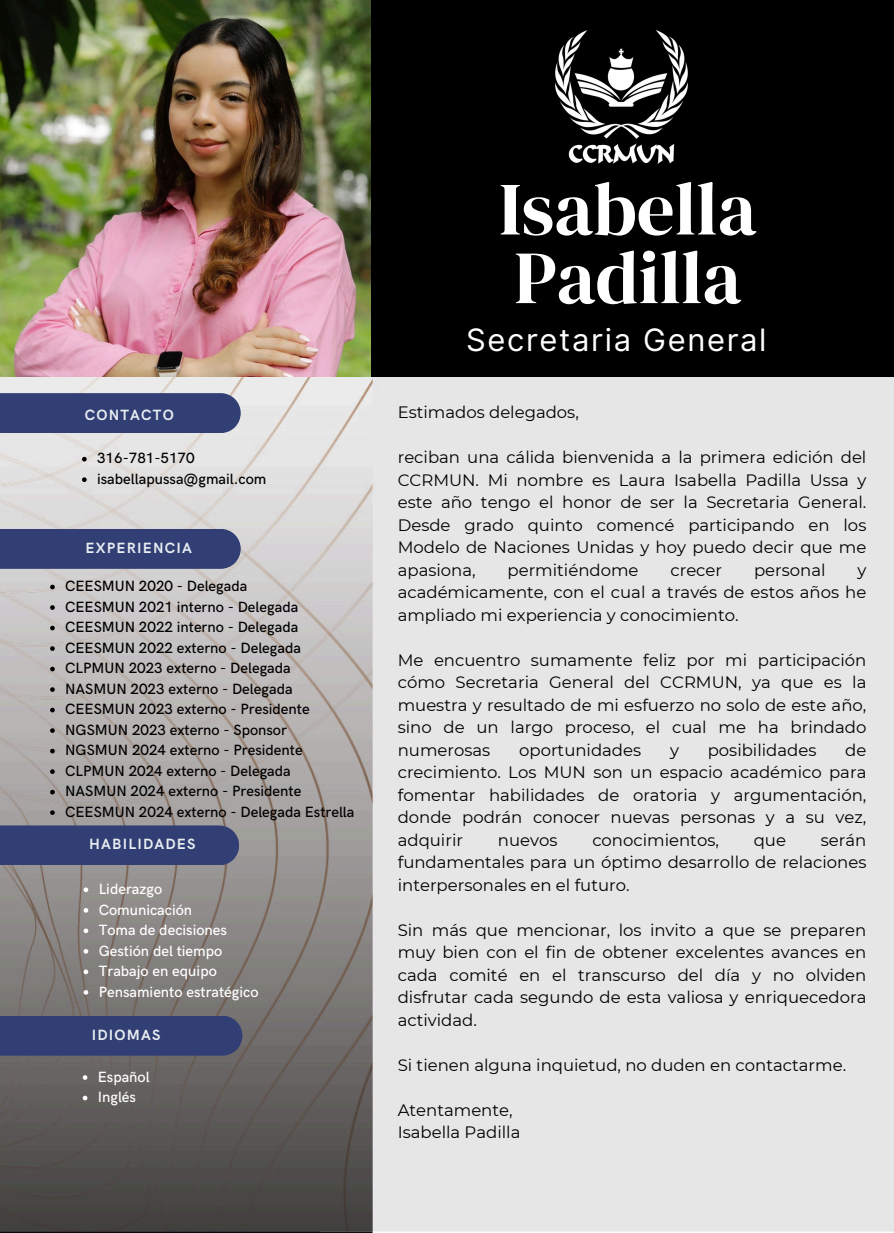
<style>
.page{position:relative;width:894px;height:1233px;background:#fff}
.page>*{position:absolute;margin:0;border:0;box-sizing:border-box;transform-origin:0 0}
.t1{font:75px/68.7px "DM Serif Display";color:#fff}
.t2{font:30.9px "Inter";letter-spacing:.055em;color:#fff}
.t3{font:16.5px/22.5px "Montserrat";color:#000;text-align:justify}
.t4{font:500 14.85px "HK Grotesk";color:#000}
.t5{font:500 14.85px "HK Grotesk";color:#fff}
.t6{font:700 14.85px "HK Grotesk";letter-spacing:.08em;color:#e8edf1}
</style>
<div class="page">
<img style="left:0;top:376px;width:893px;height:857px">
<img style="left:0;top:0;width:371px;height:376px">
<div style="left:0;top:393px;width:241px;height:40px;background:#323f75"></div>
<div style="left:0;top:529px;width:241px;height:40px;background:#323f75"></div>
<div style="left:0;top:825px;width:239px;height:40px;background:#323f75"></div>
<div style="left:0;top:1016px;width:242px;height:40px;background:#323f75"></div>
<div style="left:371px;top:0;width:522px;height:376px;background:#000"></div>
<img style="left:555px;top:30px;width:132px;height:134px">
<svg style="left:84px;top:888px;width:4px;height:4px"></svg>
<svg style="left:84px;top:908px;width:4px;height:5px"></svg>
<svg style="left:84px;top:929px;width:4px;height:4px"></svg>
<svg style="left:84px;top:949px;width:4px;height:5px"></svg>
<svg style="left:84px;top:970px;width:4px;height:4px"></svg>
<svg style="left:84px;top:990px;width:4px;height:5px"></svg>
<svg style="left:83px;top:1075px;width:4px;height:5px"></svg>
<svg style="left:83px;top:1096px;width:4px;height:4px"></svg>
<svg style="left:50px;top:585px;width:5px;height:4px"></svg>
<svg style="left:50px;top:605px;width:5px;height:5px"></svg>
<svg style="left:50px;top:626px;width:5px;height:4px"></svg>
<svg style="left:50px;top:646px;width:5px;height:5px"></svg>
<svg style="left:50px;top:667px;width:5px;height:4px"></svg>
<svg style="left:50px;top:687px;width:5px;height:5px"></svg>
<svg style="left:50px;top:708px;width:5px;height:4px"></svg>
<svg style="left:50px;top:728px;width:5px;height:5px"></svg>
<svg style="left:50px;top:749px;width:5px;height:4px"></svg>
<svg style="left:50px;top:769px;width:5px;height:5px"></svg>
<svg style="left:50px;top:790px;width:5px;height:4px"></svg>
<svg style="left:50px;top:810px;width:5px;height:5px"></svg>
<svg style="left:82px;top:457px;width:5px;height:5px"></svg>
<svg style="left:82px;top:477px;width:5px;height:5px"></svg>
<div style="left:397px;top:380px;width:469px;height:853px;background:#e6e6e6"></div>
<h1 class="t6" style="left:85px;top:406px;width:90px">CONTACTO</h1>
<p class="t4" style="left:97px;top:450px;width:99px">316-781-5170</p>
<h3 class="t4" style="left:97px;top:471px;width:171px">isabellapussa@gmail.com</h3>
<h2 class="t6" style="left:85px;top:539px;width:108px">EXPERIENCIA</h2>
<p class="t4" style="left:65px;top:578px;width:184px">CEESMUN 2020 - Delegada</p>
<p class="t4" style="left:65px;top:598px;width:234px">CEESMUN 2021 interno - Delegada</p>
<p class="t4" style="left:65px;top:619px;width:234px">CEESMUN 2022 interno - Delegada</p>
<p class="t4" style="left:65px;top:639px;width:237px">CEESMUN 2022 externo - Delegada</p>
<p class="t4" style="left:65px;top:660px;width:227px">CLPMUN 2023 externo - Delegada</p>
<p class="t4" style="left:65px;top:680px;width:229px">NASMUN 2023 externo - Delegada</p>
<h3 class="t4" style="left:65px;top:701px;width:246px">CEESMUN 2023 externo - Presidente</h3>
<p class="t4" style="left:65px;top:721px;width:223px">NGSMUN 2023 externo - Sponsor</p>
<p class="t4" style="left:65px;top:742px;width:239px">NGSMUN 2024 externo - Presidente</p>
<p class="t4" style="left:65px;top:762px;width:227px">CLPMUN 2024 externo - Delegada</p>
<p class="t4" style="left:65px;top:783px;width:237px">NASMUN 2024 externo - Presidente</p>
<p class="t4" style="left:65px;top:803px;width:291px">CEESMUN 2024 externo - Delegada Estrella</p>
<p class="t6" style="left:89px;top:836px;width:108px">HABILIDADES</p>
<h3 class="t5" style="left:99px;top:881px;width:65px">Liderazgo</h3>
<p class="t5" style="left:99px;top:901px;width:95px">Comunicación</p>
<p class="t5" style="left:99px;top:922px;width:130px">Toma de decisiones</p>
<h3 class="t5" style="left:99px;top:942px;width:125px">Gestión del tiempo</h3>
<p class="t5" style="left:99px;top:963px;width:120px">Trabajo en equipo</p>
<p class="t5" style="left:99px;top:983px;width:161px">Pensamiento estratégico</p>
<p class="t6" style="left:92px;top:1027px;width:70px">IDIOMAS</p>
<p class="t5" style="left:98px;top:1068px;width:53px">Español</p>
<p class="t5" style="left:98px;top:1089px;width:40px">Inglés</p>
<p class="t1" style="left:499px;top:174px;width:259px">Isabella<br>Padilla</p>
<p class="t2" style="left:466px;top:321px;width:302px">Secretaria General</p>
<p class="t3" style="left:397px;top:401px;width:182px">Estimados delegados,</p>
<p class="t3" style="left:397px;top:446px;width:470px">reciban una cálida bienvenida a la primera edición del CCRMUN. Mi nombre es Laura Isabella Padilla Ussa y este año tengo el honor de ser la Secretaria General.<br>Desde grado quinto comencé participando en los Modelo de Naciones Unidas y hoy puedo decir que me apasiona,</p>
<p class="t3" style="left:507px;top:559px;width:132px">permitiéndome</p>
<p class="t3" style="left:670px;top:559px;width:53px">crecer</p>
<p class="t3" style="left:753px;top:559px;width:73px">personal</p>
<p class="t3" style="left:397px;top:559px;width:470px;text-indent:459px">y académicamente, con el cual a través de estos años he ampliado mi experiencia y conocimiento.</p>
<p class="t3" style="left:397px;top:649px;width:470px">Me encuentro sumamente feliz por mi participación cómo Secretaria General del CCRMUN, ya que es la muestra y resultado de mi esfuerzo no solo de este año, sino de un largo proceso, el cual me ha brindado numerosas</p>
<p class="t3" style="left:397px;top:739px;width:470px;text-indent:447px">de crecimiento. Los MUN son un espacio académico para fomentar habilidades de oratoria y argumentación, donde podrán conocer nuevas personas y a su vez, adquirir</p>
<p class="t3" style="left:519px;top:739px;width:123px">oportunidades</p>
<p class="t3" style="left:669px;top:739px;width:10px">y</p>
<p class="t3" style="left:707px;top:739px;width:110px">posibilidades</p>
<p class="t3" style="left:497px;top:829px;width:61px">nuevos</p>
<p class="t3" style="left:592px;top:829px;width:128px">conocimientos,</p>
<p class="t3" style="left:753px;top:829px;width:34px">que</p>
<p class="t3" style="left:397px;top:829px;width:470px;text-indent:423px">serán fundamentales para un óptimo desarrollo de relaciones interpersonales en el futuro.</p>
<p class="t3" style="left:397px;top:919px;width:470px">Sin más que mencionar, los invito a que se preparen muy bien con el fin de obtener excelentes avances en cada comité en el transcurso del día y no olviden disfrutar cada segundo de esta valiosa y enriquecedora actividad.</p>
<p class="t3" style="left:397px;top:1054px;width:450px">Si tienen alguna inquietud, no duden en contactarme.</p>
<p class="t3" style="left:397px;top:1099px;width:124px">Atentamente,<br>Isabella Padilla</p>
</div>
